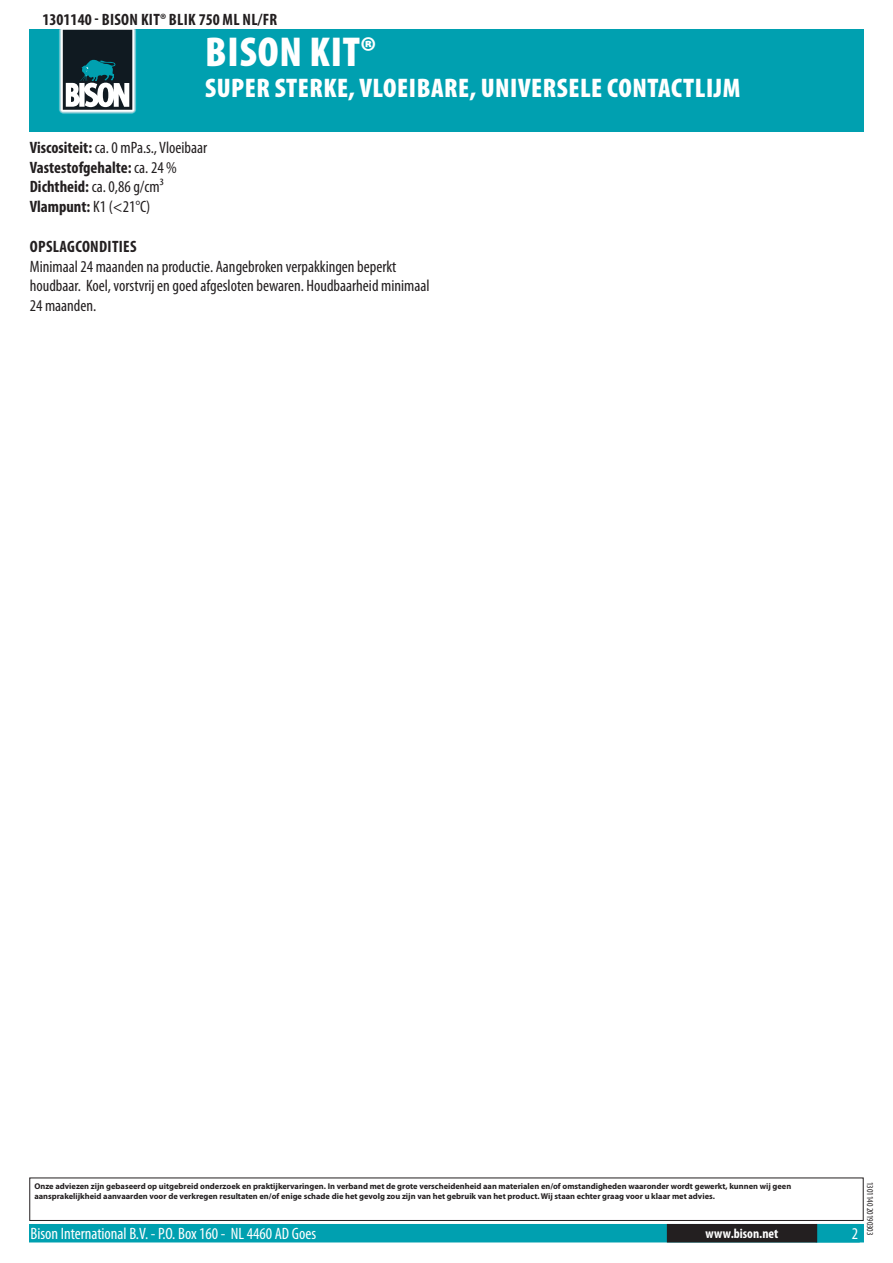
<style>
.page{position:relative;width:893px;height:1263px;background:#fff}
.page>*{position:absolute;margin:0;border:0;box-sizing:border-box;transform-origin:0 0}
.t1{font:900 condensed 42px "Myriad Pro";color:#fff}
.t2{font:900 condensed 27px "Myriad Pro";letter-spacing:.02em;color:#fff}
.t3{font:condensed 16.5px/19.8px "Myriad Pro";color:#231f20}
.t4{font:700 condensed 16.5px/19.8px "Myriad Pro";color:#231f20}
.t5{font:condensed 16.5px "Myriad Pro";color:#fff}
.t6{font:700 condensed 16.5px "Myriad Pro";letter-spacing:.02em;color:#231f20}
.t7{font:700 condensed 13.5px "Myriad Pro";color:#fff}
.t8{font:condensed 9px "Myriad Pro";color:#231f20}
.t9{font:700 8.4px/10.1px "Myriad Pro";color:#231f20}
.s1{font-weight:400}
</style>
<div class="page">
<div style="left:30px;top:1225px;width:833px;height:17px;background:#00a0b0"></div>
<div style="left:29px;top:1224px;width:835px;height:18px;border:2px solid #00a0b0"></div>
<div style="left:816px;top:1224px;width:44px;height:18px;border:2px solid #00a0b0"></div>
<div style="left:668px;top:1225px;width:148px;height:17px;background:#231f20"></div>
<div style="left:667px;top:1224px;width:150px;height:18px;border:2px solid #231f20"></div>
<div style="left:29px;top:1177px;width:835px;height:44px;border:1px solid #231f20"></div>
<div style="left:30px;top:30px;width:834px;height:102px;background:#00a0b0"></div>
<svg style="left:59px;top:30px;width:78px;height:84px;background:#516970"></svg>
<h3 class="t6" style="left:43px;top:9px;width:236px">1301140 - Bison Kit® Blik 750 ml NL/FR</h3>
<h1 class="t1" style="left:205px;top:25px;width:172px">BISON KIT®</h1>
<h2 class="t2" style="left:205px;top:70px;width:537px">SUPER STERKE, VLOEIBARE, UNIVERSELE CONTACTLIJM</h2>
<h3 class="t4" style="left:30px;top:137px;width:179px">Viscositeit: <span class="s1">ca. 0 mPa.s., Vloeibaar<br></span>Vastestofgehalte: <span class="s1">ca. 24 %<br></span>Dichtheid: <span class="s1">ca. 0,86 g/cm³<br></span>Vlampunt: <span class="s1">K1 (&lt;21°C)</span></h3>
<h3 class="t6" style="left:30px;top:236px;width:108px">Opslagcondities</h3>
<h3 class="t3" style="left:30px;top:256px;width:401px">Minimaal 24 maanden na productie. Aangebroken verpakkingen beperkt houdbaar. Koel, vorstvrij en goed afgesloten bewaren. Houdbaarheid minimaal<br>24 maanden.</h3>
<p class="t9" style="left:34px;top:1181px;width:758px">Onze adviezen zijn gebaseerd op uitgebreid onderzoek en praktijkervaringen. In verband met de grote verscheidenheid aan materialen en/of omstandigheden waaronder wordt gewerkt, kunnen wij geen aansprakelijkheid aanvaarden voor de verkregen resultaten en/of enige schade die het gevolg zou zijn van het gebruik van het product. Wij staan echter graag voor u klaar met advies.</p>
<h3 class="t5" style="left:31px;top:1224px;width:287px">Bison International B.V. - P.O. Box 160 - NL 4460 AD Goes</h3>
<h3 class="t7" style="left:706px;top:1225px;width:74px">www.bison.net</h3>
<h3 class="t5" style="left:852px;top:1224px;width:8px">2</h3>
<p class="t8" style="left:875px;top:1182px;width:55px;rotate:90deg">1301140 20190303</p>
</div>
